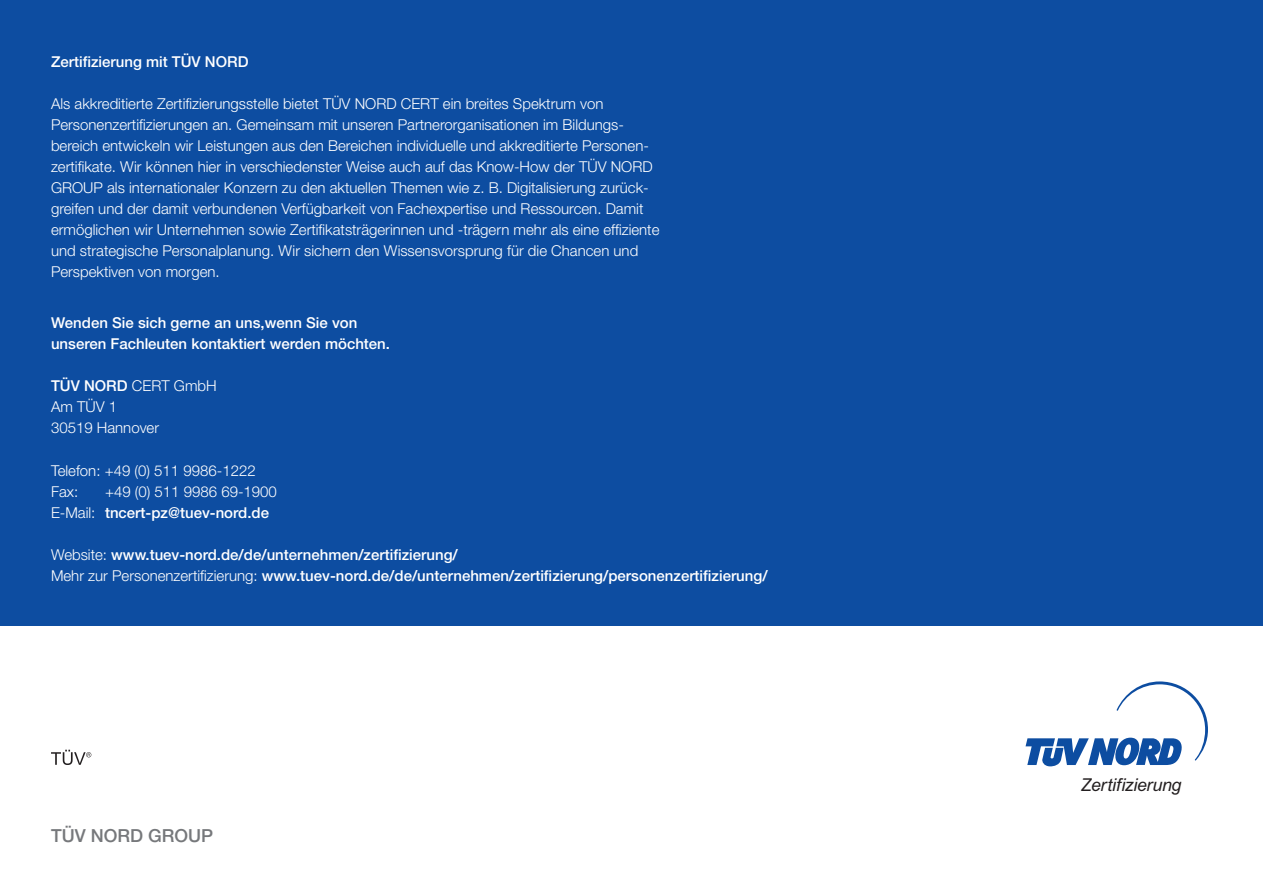
<style>
.page{position:relative;width:1263px;height:893px;background:#fff}
.page>*{position:absolute;margin:0;border:0;box-sizing:border-box;transform-origin:0 0}
.t1{font:500 18px "Helvetica Neue";color:#76787b}
.t2{font:italic 17.7px "Arial";letter-spacing:-.015em;color:#231f20}
.t3{font:300 15px/21px "Helvetica Neue";color:#fff}
.t4{font:500 15px/21px "Helvetica Neue";color:#fff}
.s1{font-weight:500}
.s2{font-weight:300}
</style>
<div class="page">
<div style="left:0;top:0;width:1263px;height:625px;background:#0d4da1"></div>
<svg style="left:51px;top:750px;width:40px;height:15px"></svg>
<svg style="left:1025px;top:681px;width:183px;height:85px"></svg>
<p class="t4" style="left:51px;top:51px;width:199px">Zertifizierung mit TÜV NORD</p>
<p class="t3" style="left:51px;top:93px;width:610px">Als akkreditierte Zertifizierungsstelle bietet TÜV NORD CERT ein breites Spektrum von Personenzertifizierungen an. Gemeinsam mit unseren Partnerorganisationen im Bildungs&shy;bereich entwickeln wir Leistungen aus den Bereichen individuelle und akkreditierte Personen&shy;zertifikate. Wir können hier in verschiedenster Weise auch auf das Know-How der TÜV NORD GROUP als internationaler Konzern zu den aktuellen Themen wie z. B. Digitalisierung zurück&shy;greifen und der damit verbundenen Verfügbarkeit von Fachexpertise und Ressourcen. Damit ermöglichen wir Unternehmen sowie Zertifikatsträgerinnen und -trägern mehr als eine effiziente und strategische Personalplanung. Wir sichern den Wissensvorsprung für die Chancen und Perspektiven von morgen.</p>
<p class="t4" style="left:51px;top:312px;width:341px">Wenden Sie sich gerne an uns,wenn Sie von unseren Fachleuten kontaktiert werden möchten.</p>
<p class="t3" style="left:51px;top:375px;width:167px"><span class="s1">TÜV NORD</span> CERT GmbH<br>Am TÜV 1<br>30519 Hannover</p>
<p class="t3" style="left:51px;top:459px;width:206px">Telefon: +49 (0) 511 9986-1222<br>Fax:</p>
<p class="t3" style="left:51px;top:480px;width:227px;text-indent:54px">+49 (0) 511 9986 69-1900<br>E-Mail: <span class="s1">tncert-pz@tuev-nord.de</span></p>
<p class="t4" style="left:51px;top:543px;width:718px"><span class="s2">Website:</span> www.tuev-nord.de/de/unternehmen/zertifizierung/<br><span class="s2">Mehr zur Personenzertifizierung:</span> www.tuev-nord.de/de/unternehmen/zertifizierung/personenzertifizierung/</p>
<p class="t1" style="left:51px;top:824px;width:164px">TÜV NORD GROUP</p>
<p class="t2" style="left:1081px;top:773px;width:102px">Zertifizierung</p>
</div>
